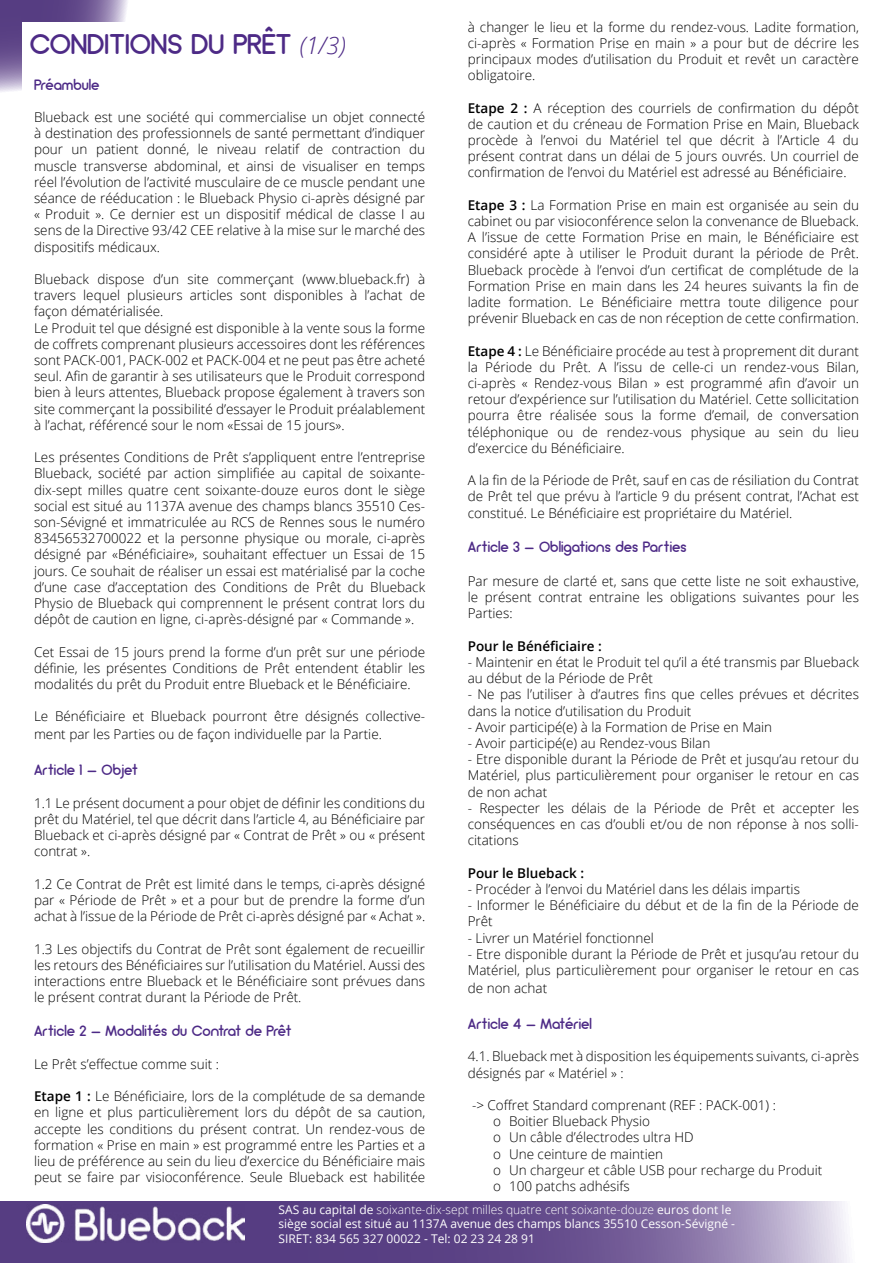
<style>
.page{position:relative;width:893px;height:1263px;background:#fff}
.page>*{position:absolute;margin:0;border:0;box-sizing:border-box;transform-origin:0 0}
.t1{font:28.5px "Arciform";color:#4d2a86}
.t2{font:15px "Arciform";color:#4d2a86}
.t3{font:300 13.5px/16.2px "Open Sans";color:#000;text-align:justify}
.t4{font:600 13.5px "Open Sans";color:#000}
.t5{font:12px/14.4px "Open Sans";color:#fff}
.s1{font-family:"Open Sans";font-weight:300;font-style:italic;font-size:24px}
.s2{font-weight:600}
.s3{font-weight:300}
</style>
<div class="page">
<svg style="left:0;top:1202px;width:847px;height:61px;background:#735d97"></svg>
<img style="left:27px;top:1204px;width:218px;height:39px">
<svg style="left:0;top:0;width:21px;height:92px;background:#766099"></svg>
<svg style="left:21px;top:0;width:106px;height:21px;background:#756099"></svg>
<h1 class="t1" style="left:30px;top:26px;width:318px">CONDITIONS DU PRÊT <span class="s1">(1/3)</span></h1>
<p class="t2" style="left:34px;top:75px;width:67px">Préambule</p>
<p class="t3" style="left:34px;top:109px;width:393px">Blueback est une société qui commercialise un objet connecté à destination des professionnels de santé permettant d’indiquer pour un patient donné, le niveau relatif de contraction du muscle transverse abdominal, et ainsi de visualiser en temps réel l’évolution de l’activité musculaire de ce muscle pendant une séance de rééducation : le Blueback Physio ci-après désigné par « Produit ». Ce dernier est un dispositif médical de classe I au sens de la Directive 93/42 CEE relative à la mise sur le marché des dispositifs médicaux.</p>
<p class="t3" style="left:34px;top:271px;width:393px;text-align:left">Blueback dispose d’un site commerçant (www.blueback.fr) à travers lequel plusieurs articles sont disponibles à l’achat de façon dématérialisée.<br>Le Produit tel que désigné est disponible à la vente sous la forme de coffrets comprenant plusieurs accessoires dont les références sont PACK-001, PACK-002 et PACK-004 et ne peut pas être acheté seul. Afin de garantir à ses utilisateurs que le Produit correspond bien à leurs attentes, Blueback propose également à travers son site commerçant la possibilité d’essayer le Produit préalablement à l’achat, référencé sour le nom «Essai de 15 jours».</p>
<p class="t3" style="left:34px;top:449px;width:393px">Les présentes Conditions de Prêt s’appliquent entre l’entreprise Blueback, société par action simplifiée au capital de soixante&shy;dix-sept milles quatre cent soixante-douze euros dont le siège social est situé au 1137A avenue des champs blancs 35510 Ces&shy;son-Sévigné et immatriculée au RCS de Rennes sous le numéro 83456532700022 et la personne physique ou morale, ci-après désigné par «Bénéficiaire», souhaitant effectuer un Essai de 15 jours. Ce souhait de réaliser un essai est matérialisé par la coche d’une case d’acceptation des Conditions de Prêt du Blueback Physio de Blueback qui comprennent le présent contrat lors du dépôt de caution en ligne, ci-après-désigné par « Commande ».</p>
<p class="t3" style="left:34px;top:643px;width:393px">Cet Essai de 15 jours prend la forme d’un prêt sur une période définie, les présentes Conditions de Prêt entendent établir les modalités du prêt du Produit entre Blueback et le Bénéficiaire.</p>
<p class="t3" style="left:34px;top:707px;width:393px;line-height:18px">Le Bénéficiaire et Blueback pourront être désignés collective&shy;ment par les Parties ou de façon individuelle par la Partie.</p>
<p class="t2" style="left:34px;top:761px;width:105px">Article 1 – Objet</p>
<p class="t3" style="left:34px;top:794px;width:393px">1.1 Le présent document a pour objet de définir les conditions du prêt du Matériel, tel que décrit dans l’article 4, au Bénéficiaire par Blueback et ci-après désigné par « Contrat de Prêt » ou « présent contrat ».</p>
<p class="t3" style="left:34px;top:875px;width:393px">1.2 Ce Contrat de Prêt est limité dans le temps, ci-après désigné par « Période de Prêt » et a pour but de prendre la forme d’un achat à l’issue de la Période de Prêt ci-après désigné par « Achat ».</p>
<p class="t3" style="left:34px;top:940px;width:393px">1.3 Les objectifs du Contrat de Prêt sont également de recueillir les retours des Bénéficiaires sur l’utilisation du Matériel. Aussi des interactions entre Blueback et le Bénéficiaire sont prévues dans le présent contrat durant la Période de Prêt.</p>
<p class="t2" style="left:34px;top:1022px;width:259px">Article 2 – Modalités du Contrat de Prêt</p>
<p class="t3" style="left:34px;top:1055px;width:187px">Le Prêt s’effectue comme suit :</p>
<p class="t3" style="left:34px;top:1088px;width:393px"><span class="s2">Etape 1 :</span> Le Bénéficiaire, lors de la complétude de sa demande en ligne et plus particulièrement lors du dépôt de sa caution, accepte les conditions du présent contrat. Un rendez-vous de formation « Prise en main » est programmé entre les Parties et a lieu de préférence au sein du lieu d’exercice du Bénéficiaire mais peut se faire par visioconférence. Seule Blueback est habilitée</p>
<p class="t3" style="left:468px;top:18px;width:393px">à changer le lieu et la forme du rendez-vous. Ladite formation, ci-après « Formation Prise en main » a pour but de décrire les principaux modes d’utilisation du Produit et revêt un caractère obligatoire.</p>
<p class="t3" style="left:468px;top:99px;width:393px"><span class="s2">Etape 2 :</span> A réception des courriels de confirmation du dépôt de caution et du créneau de Formation Prise en Main, Blueback procède à l’envoi du Matériel tel que décrit à l’Article 4 du présent contrat dans un délai de 5 jours ouvrés. Un courriel de confirmation de l’envoi du Matériel est adressé au Bénéficiaire.</p>
<p class="t3" style="left:468px;top:196px;width:393px"><span class="s2">Etape 3 :</span> La Formation Prise en main est organisée au sein du cabinet ou par visioconférence selon la convenance de Blueback.<br>A l’issue de cette Formation Prise en main, le Bénéficiaire est considéré apte à utiliser le Produit durant la période de Prêt.<br>Blueback procède à l’envoi d’un certificat de complétude de la Formation Prise en main dans les 24 heures suivants la fin de ladite formation. Le Bénéficiaire mettra toute diligence pour prévenir Blueback en cas de non réception de cette confirmation.</p>
<p class="t3" style="left:468px;top:342px;width:393px"><span class="s2">Etape 4 :</span> Le Bénéficiaire procéde au test à proprement dit durant la Période du Prêt. A l’issu de celle-ci un rendez-vous Bilan, ci-après « Rendez-vous Bilan » est programmé afin d’avoir un retour d’expérience sur l’utilisation du Matériel. Cette sollicitation pourra être réalisée sous la forme d’email, de conversation téléphonique ou de rendez-vous physique au sein du lieu d’exercice du Bénéficiaire.</p>
<p class="t3" style="left:468px;top:472px;width:393px">A la fin de la Période de Prêt, sauf en cas de résiliation du Contrat de Prêt tel que prévu à l’article 9 du présent contrat, l’Achat est constitué. Le Bénéficiaire est propriétaire du Matériel.</p>
<p class="t2" style="left:468px;top:537px;width:220px">Article 3 – Obligations des Parties</p>
<p class="t3" style="left:468px;top:573px;width:393px">Par mesure de clarté et, sans que cette liste ne soit exhaustive, le présent contrat entraine les obligations suivantes pour les Parties:</p>
<p class="t4" style="left:468px;top:637px;width:136px">Pour le Bénéficiaire :</p>
<p class="t3" style="left:468px;top:654px;width:393px">- Maintenir en état le Produit tel qu’il a été transmis par Blueback au début de la Période de Prêt</p>
<p class="t3" style="left:468px;top:686px;width:393px">- Ne pas l’utiliser à d’autres fins que celles prévues et décrites dans la notice d’utilisation du Produit</p>
<p class="t3" style="left:468px;top:718px;width:306px">- Avoir participé(e) à la Formation de Prise en Main</p>
<p class="t3" style="left:468px;top:735px;width:244px">- Avoir participé(e) au Rendez-vous Bilan</p>
<p class="t3" style="left:468px;top:751px;width:393px">- Etre disponible durant la Période de Prêt et jusqu’au retour du Matériel, plus particulièrement pour organiser le retour en cas de non achat</p>
<p class="t3" style="left:468px;top:799px;width:393px">- Respecter les délais de la Période de Prêt et accepter les conséquences en cas d’oubli et/ou de non réponse à nos solli&shy;citations</p>
<p class="t4" style="left:468px;top:863px;width:118px">Pour le Blueback :</p>
<p class="t3" style="left:468px;top:880px;width:334px">- Procéder à l’envoi du Matériel dans les délais impartis</p>
<p class="t3" style="left:468px;top:897px;width:393px">- Informer le Bénéficiaire du début et de la fin de la Période de<br>Prêt</p>
<p class="t3" style="left:468px;top:929px;width:188px">- Livrer un Matériel fonctionnel</p>
<p class="t3" style="left:468px;top:945px;width:393px">- Etre disponible durant la Période de Prêt et jusqu’au retour du<br>Matériel, plus particulièrement pour organiser le retour en cas</p>
<p class="t3" style="left:468px;top:979px;width:81px">de non achat</p>
<p class="t2" style="left:468px;top:1014px;width:126px">Article 4 – Matériel</p>
<p class="t3" style="left:468px;top:1048px;width:393px">4.1. Blueback met à disposition les équipements suivants, ci-après désignés par « Matériel » :</p>
<p class="t3" style="left:493px;top:1096px;width:331px;text-align:left;text-indent:-21px">-&gt; Coffret Standard comprenant (REF : PACK-001) :<br>o Boitier Blueback Physio<br>o Un câble d’électrodes ultra HD<br>o Une ceinture de maintien<br>o Un chargeur et câble USB pour recharge du Produit o 100 patchs adhésifs</p>
<p class="t5" style="left:279px;top:1202px;width:458px">SAS au capital de <span class="s3">soixante-dix-sept milles quatre cent soixante-douze</span> euros dont le siège social est situé au 1137A avenue des champs blancs 35510 Cesson-Sévigné -<br>SIRET: 834 565 327 00022 - Tel: 02 23 24 28 91</p>
</div>
